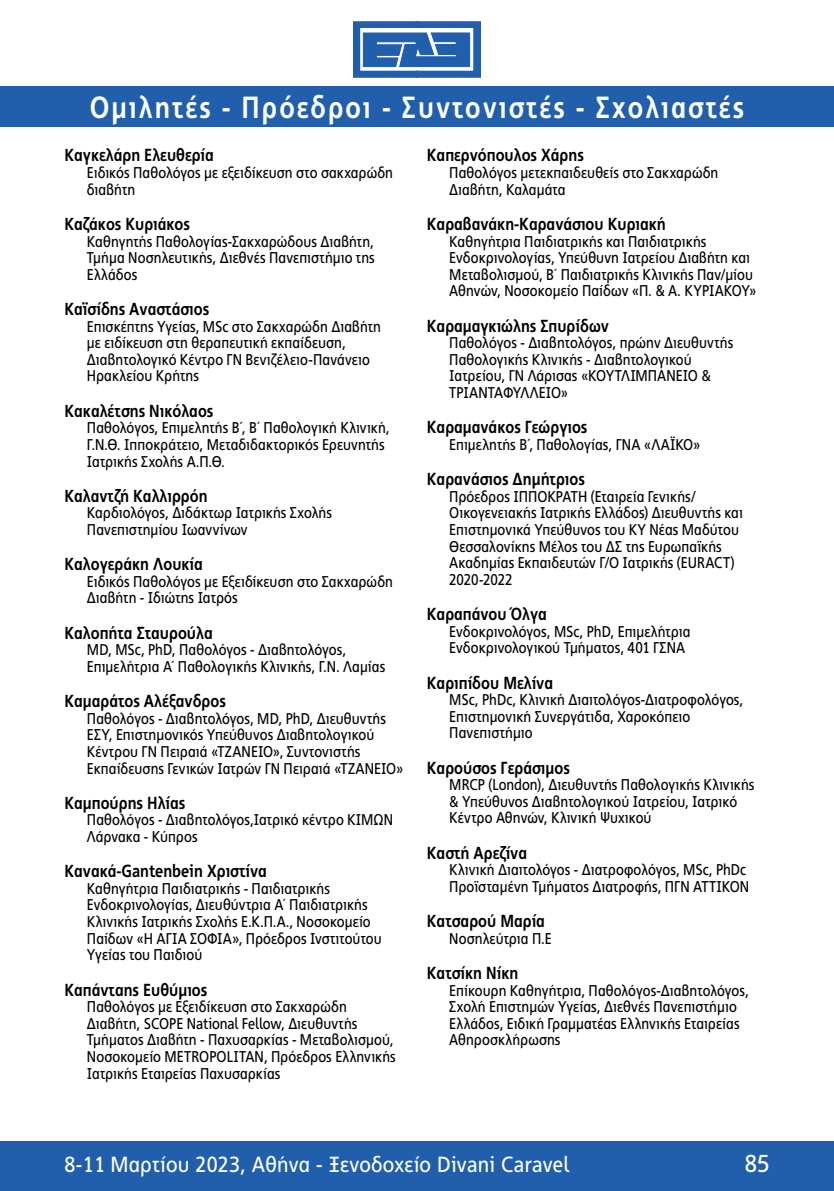
<style>
.page{position:relative;width:834px;height:1191px;background:#fff}
.page>*{position:absolute;margin:0;border:0;box-sizing:border-box;transform-origin:0 0}
.t1{font:700 30.62px "PF Index";letter-spacing:.07em;color:#fff;scale:.94 1}
.t2{font:24.5px "PF Index";color:#fff}
.t3{font:21.88px "PF Index";letter-spacing:.01em;color:#fff}
.t4{font:700 17.5px "PF Index";color:#000;scale:.95 1}
.t5{font:15.58px/16.6px "PF Index";letter-spacing:.005em;color:#000;scale:.95 1}
</style>
<div class="page">
<div style="left:0;top:87px;width:833px;height:40px;background:#215eac"></div>
<div style="left:0;top:1141px;width:833px;height:50px;background:#215eac"></div>
<svg style="left:353px;top:21px;width:128px;height:57px"></svg>
<h1 class="t1" style="left:90px;top:90px;width:697px">Ομιλητές - Πρόεδροι - Συντονιστές - Σχολιαστές</h1>
<p class="t4" style="left:64px;top:145px;width:159px">Καγκελάρη Ελευθερία</p>
<p class="t5" style="left:87px;top:164px;width:324px">Ειδικός Παθολόγος με εξειδίκευση στο σακχαρώδη διαβήτη</p>
<p class="t4" style="left:64px;top:213px;width:133px">Καζάκος Κυριάκος</p>
<p class="t5" style="left:87px;top:233px;width:304px;text-align:justify">Καθηγητής Παθολογίας-Σακχαρώδους Διαβήτη, Τμήμα Νοσηλευτικής, Διεθνές Πανεπιστήμιο της Ελλάδος</p>
<p class="t4" style="left:64px;top:299px;width:154px">Καϊσίδης Αναστάσιος</p>
<p class="t5" style="left:87px;top:318px;width:311px">Επισκέπτης Υγείας, MSc στο Σακχαρώδη Διαβήτη με ειδίκευση στη θεραπευτική εκπαίδευση, Διαβητολογικό Κέντρο ΓΝ Βενιζέλειο-Πανάνειο Ηρακλείου Κρήτης</p>
<p class="t4" style="left:64px;top:400px;width:158px">Κακαλέτσης Νικόλαος</p>
<p class="t5" style="left:87px;top:420px;width:320px">Παθολόγος, Επιμελητής Β΄, Β΄ Παθολογική Κλινική,<br>Γ.Ν.Θ. Ιπποκράτειο, Μεταδιδακτορικός Ερευνητής<br>Ιατρικής Σχολής Α.Π.Θ.</p>
<p class="t4" style="left:64px;top:485px;width:152px">Καλαντζή Καλλιρρόη</p>
<p class="t5" style="left:87px;top:505px;width:259px">Καρδιολόγος, Διδάκτωρ Ιατρικής Σχολής<br>Πανεπιστημίου Ιωαννίνων</p>
<p class="t4" style="left:64px;top:554px;width:147px">Καλογεράκη Λουκία</p>
<p class="t5" style="left:87px;top:573px;width:324px">Ειδικός Παθολόγος με Εξειδίκευση στο Σακχαρώδη<br>Διαβήτη - Ιδιώτης Ιατρός</p>
<p class="t4" style="left:64px;top:622px;width:157px">Καλοπήτα Σταυρούλα</p>
<p class="t5" style="left:87px;top:641px;width:315px">MD, MSc, PhD, Παθολόγος - Διαβητολόγος,<br>Επιμελήτρια Α΄ Παθολογικής Κλινικής, Γ.Ν. Λαμίας</p>
<p class="t4" style="left:64px;top:690px;width:171px">Καμαράτος Αλέξανδρος</p>
<p class="t5" style="left:87px;top:710px;width:334px">Παθολόγος - Διαβητολόγος, MD, PhD, Διευθυντής ΕΣΥ, Επιστημονικός Υπεύθυνος Διαβητολογικού Κέντρου ΓΝ Πειραιά «ΤΖΑΝΕΙΟ», Συντονιστής Εκπαίδευσης Γενικών Ιατρών ΓΝ Πειραιά «ΤΖΑΝΕΙΟ»</p>
<p class="t4" style="left:64px;top:792px;width:129px">Καμπούρης Ηλίας</p>
<p class="t5" style="left:87px;top:812px;width:324px">Παθολόγος - Διαβητολόγος,Ιατρικό κέντρο ΚΙΜΩΝ<br>Λάρνακα - Κύπρος</p>
<p class="t4" style="left:64px;top:860px;width:214px">Κανακά-Gantenbein Χριστίνα</p>
<p class="t5" style="left:87px;top:880px;width:312px">Καθηγήτρια Παιδιατρικής - Παιδιατρικής Ενδοκρινολογίας, Διευθύντρια Α΄ Παιδιατρικής Κλινικής Ιατρικής Σχολής Ε.Κ.Π.Α., Νοσοκομείο Παίδων «Η ΑΓΙΑ ΣΟΦΙΑ», Πρόεδρος Ινστιτούτου Υγείας του Παιδιού</p>
<p class="t4" style="left:64px;top:979px;width:152px">Καπάνταης Ευθύμιος</p>
<p class="t5" style="left:87px;top:998px;width:326px">Παθολόγος με Εξειδίκευση στο Σακχαρώδη Διαβήτη, SCOPE National Fellow, Διευθυντής Τμήματος Διαβήτη - Παχυσαρκίας - Μεταβολισμού, Νοσοκομείο METROPOLITAN, Πρόεδρος Eλληνικής Iατρικής Eταιρείας Παχυσαρκίας</p>
<p class="t4" style="left:427px;top:145px;width:167px">Καπερνόπουλος Χάρης</p>
<p class="t5" style="left:449px;top:164px;width:285px">Παθολόγος μετεκπαιδευθείς στο Σακχαρώδη<br>Διαβήτη, Καλαμάτα</p>
<p class="t4" style="left:427px;top:213px;width:253px">Καραβανάκη-Καρανάσιου Κυριακή</p>
<p class="t5" style="left:449px;top:233px;width:325px">Καθηγήτρια Παιδιατρικής και Παιδιατρικής Ενδοκρινολογίας, Υπεύθυνη Ιατρείου Διαβήτη και Μεταβολισμού, Β΄ Παιδιατρικής Κλινικής Παν/μίου Αθηνών, Νοσοκομείο Παίδων «Π. &amp; Α. ΚΥΡΙΑΚΟΥ»</p>
<p class="t4" style="left:427px;top:315px;width:193px">Καραμαγκιώλης Σπυρίδων</p>
<p class="t5" style="left:449px;top:335px;width:300px">Παθολόγος - Διαβητολόγος, πρώην Διευθυντής Παθολογικής Κλινικής - Διαβητολογικού Ιατρείου, ΓΝ Λάρισας «ΚΟΥΤΛΙΜΠΑΝΕΙΟ &amp; ΤΡΙΑΝΤΑΦΥΛΛΕΙΟ»</p>
<p class="t4" style="left:427px;top:417px;width:170px">Καραμανάκος Γεώργιος</p>
<p class="t5" style="left:449px;top:436px;width:266px">Επιμελητής Β΄, Παθολογίας, ΓΝΑ «ΛΑΪΚΟ»</p>
<p class="t4" style="left:427px;top:469px;width:168px">Καρανάσιος Δημήτριος</p>
<p class="t5" style="left:449px;top:488px;width:310px">Πρόεδρος ΙΠΠΟΚΡΑΤΗ (Εταιρεία Γενικής/ Οικογενειακής Ιατρικής Ελλάδος) Διευθυντής και Επιστημονικά Υπεύθυνος του ΚΥ Νέας Μαδύτου Θεσσαλονίκης Μέλος του ΔΣ της Ευρωπαϊκής Ακαδημίας Εκπαιδευτών Γ/Ο Ιατρικής (EURACT)<br>2020-2022</p>
<p class="t4" style="left:427px;top:603px;width:128px">Καραπάνου Όλγα</p>
<p class="t5" style="left:449px;top:623px;width:255px">Ενδοκρινολόγος, MSc, PhD, Επιμελήτρια<br>Ενδοκρινολογικού Τμήματος, 401 ΓΣΝΑ</p>
<p class="t4" style="left:427px;top:672px;width:134px">Καριπίδου Μελίνα</p>
<p class="t5" style="left:449px;top:691px;width:311px">MSc, PhDc, Κλινική Διαιτολόγος-Διατροφολόγος,<br>Επιστημονική Συνεργάτιδα, Χαροκόπειο<br>Πανεπιστήμιο</p>
<p class="t4" style="left:427px;top:757px;width:152px">Καρούσος Γεράσιμος</p>
<p class="t5" style="left:449px;top:776px;width:323px">MRCP (London), Διευθυντής Παθολογικής Κλινικής &amp; Υπεύθυνος Διαβητολογικού Ιατρείου, Ιατρικό<br>Κέντρο Αθηνών, Κλινική Ψυχικού</p>
<p class="t4" style="left:427px;top:842px;width:107px">Καστή Αρεζίνα</p>
<p class="t5" style="left:449px;top:861px;width:317px">Κλινική Διαιτολόγος - Διατροφολόγος, MSc, PhDc<br>Προϊσταμένη Τμήματος Διατροφής, ΠΓΝ ΑΤΤΙΚΟΝ</p>
<p class="t4" style="left:427px;top:910px;width:126px">Κατσαρού Μαρία</p>
<p class="t5" style="left:449px;top:930px;width:109px">Νοσηλεύτρια Π.Ε</p>
<p class="t4" style="left:427px;top:962px;width:98px">Κατσίκη Νίκη</p>
<p class="t5" style="left:449px;top:982px;width:317px">Επίκουρη Καθηγήτρια, Παθολόγος-Διαβητολόγος, Σχολή Επιστημών Υγείας, Διεθνές Πανεπιστήμιο Ελλάδος, Ειδική Γραμματέας Ελληνικής Εταιρείας Αθηροσκλήρωσης</p>
<h3 class="t3" style="left:64px;top:1151px;width:506px">8-11 Μαρτίου 2023, Αθήνα - Ξενοδοχείο Divani Caravel</h3>
<h2 class="t2" style="left:744px;top:1149px;width:26px">85</h2>
</div>
